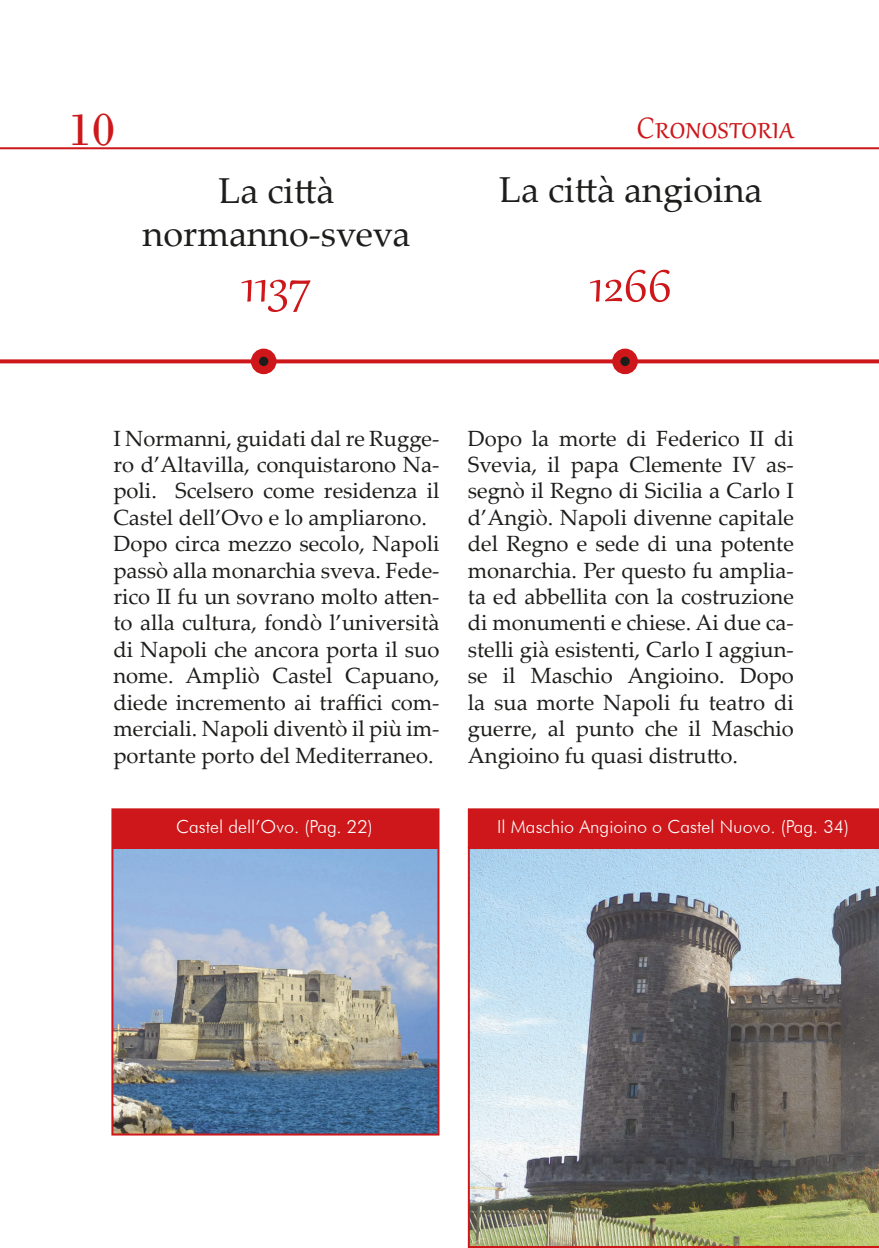
<style>
.page{position:relative;width:879px;height:1248px;background:#fff}
.page>*{position:absolute;margin:0;border:0;box-sizing:border-box;transform-origin:0 0}
.t1{font:60px "Gabriola";color:#cd171a}
.t2{font:48px "Bodoni";color:#cd171a}
.t3{font:36px/43.2px "Palatino Linotype";color:#1d1d1b;text-align:center}
.t4{font:36px "Gabriola";letter-spacing:.105em;color:#cd171a}
.t5{font:22px/26.4px "Palatino Linotype";color:#1d1d1b}
.t6{font:300 18px "Futura BT";color:#fff}
</style>
<div class="page">
<hr style="left:0;top:147px;width:879px;height:2px;background:#cd171a">
<svg style="left:0;top:359px;width:879px;height:4px;background:#d12d2f"></svg>
<div style="left:255px;top:352px;width:17px;height:18px;background:#1d1d1b;border-radius:50%"></div>
<div style="left:251px;top:348px;width:25px;height:26px;border:8px solid #cd171a;border-radius:50%"></div>
<div style="left:616px;top:352px;width:18px;height:18px;background:#1d1d1b;border-radius:50%"></div>
<div style="left:612px;top:348px;width:26px;height:26px;border:8px solid #cd171a;border-radius:50%"></div>
<div style="left:112px;top:809px;width:326px;height:325px;background:#cd171a"></div>
<img style="left:114px;top:849px;width:322px;height:283px">
<div style="left:111px;top:808px;width:328px;height:327px;border:2px solid #cd171a"></div>
<div style="left:468px;top:808px;width:411px;height:39px;background:#cd171a"></div>
<img style="left:468px;top:847px;width:411px;height:400px">
<h2 class="t2" style="left:68px;top:101px;width:49px">10</h2>
<h3 class="t4" style="left:637px;top:105px;width:157px">Cronostoria</h3>
<h3 class="t3" style="left:143px;top:167px;width:269px">La città normanno-sveva</h3>
<h3 class="t3" style="left:499px;top:167px;width:265px">La città angioina</h3>
<h1 class="t1" style="left:242px;top:245px;width:71px">1137</h1>
<h1 class="t1" style="left:590px;top:245px;width:83px">1266</h1>
<p class="t5" style="left:113px;top:424px;width:328px">I Normanni, guidati dal re Rugge&shy;ro d’Altavilla, conquistarono Na&shy;poli. Scelsero come residenza il Castel dell’Ovo e lo ampliarono.<br>Dopo circa mezzo secolo, Napoli passò alla monarchia sveva. Fede&shy;rico II fu un sovrano molto atten&shy;to alla cultura, fondò l’università di Napoli che ancora porta il suo nome. Ampliò Castel Capuano, diede incremento ai traffici com&shy;merciali. Napoli diventò il più im&shy;portante porto del Mediterraneo.</p>
<p class="t5" style="left:468px;top:424px;width:328px;text-align:justify">Dopo la morte di Federico II di Svevia, il papa Clemente IV as&shy;segnò il Regno di Sicilia a Carlo I d’Angiò. Napoli divenne capitale del Regno e sede di una potente monarchia. Per questo fu amplia&shy;ta ed abbellita con la costruzione di monumenti e chiese. Ai due ca&shy;stelli già esistenti, Carlo I aggiun&shy;se il Maschio Angioino. Dopo la sua morte Napoli fu teatro di guerre, al punto che il Maschio Angioino fu quasi distrutto.</p>
<p class="t6" style="left:176px;top:816px;width:198px">Castel dell’Ovo. (Pag. 22)</p>
<p class="t6" style="left:497px;top:816px;width:353px">Il Maschio Angioino o Castel Nuovo. (Pag. 34)</p>
</div>
